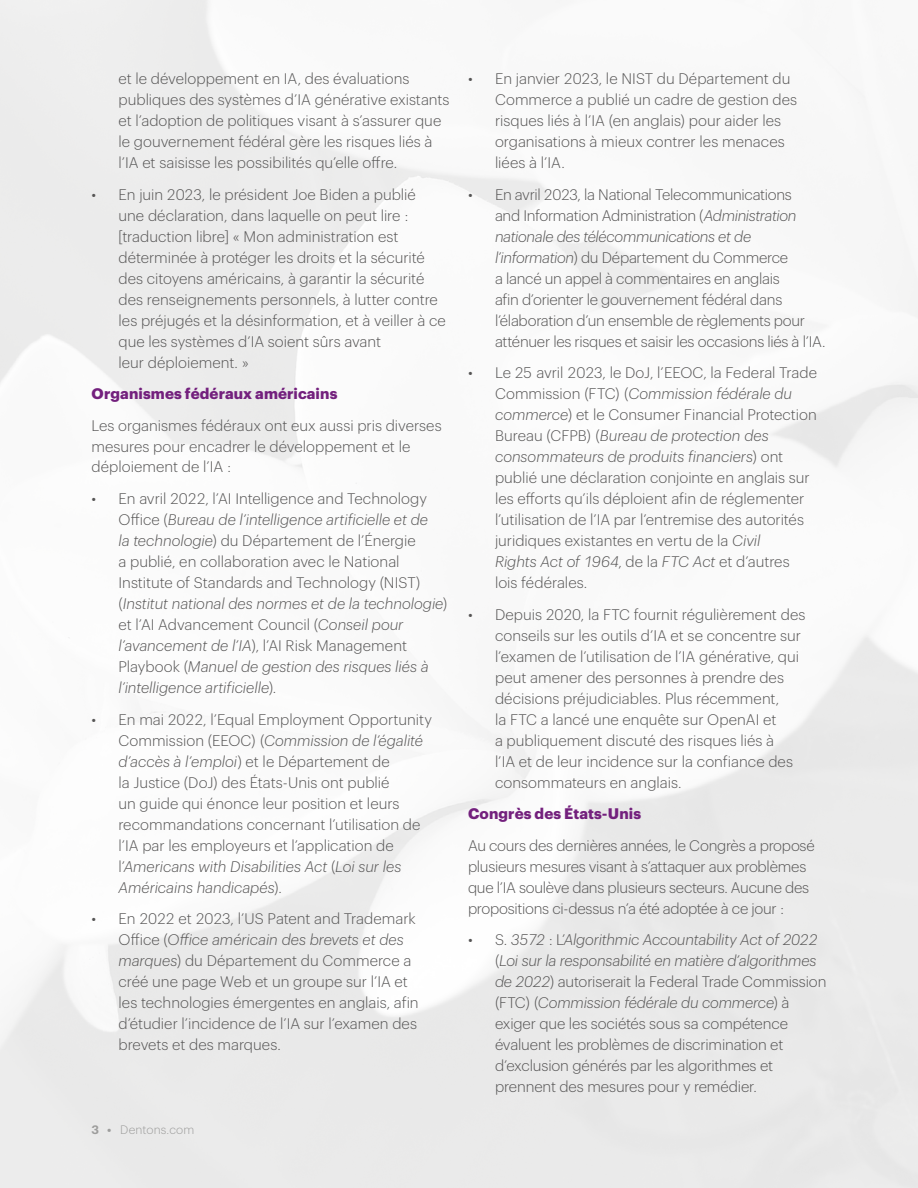
<style>
.page{position:relative;width:918px;height:1188px;background:#fff}
.page>*{position:absolute;margin:0;border:0;box-sizing:border-box;transform-origin:0 0}
.t1{font:300 15px/21px "Dentons Sans";color:#555454}
.t2{font:300 15px/21px "Dentons Sans";letter-spacing:-.02em;color:#555454}
.t3{font:700 15px "Dentons Sans";letter-spacing:.01em;color:#73207d}
.t4{font:300 12px "Dentons Sans";letter-spacing:.015em;color:#9d9d9c}
.s1{font-style:italic}
.s2{font-weight:600}
</style>
<div class="page">
<p class="t1" style="left:118px;top:67px;width:333px">et le développement en IA, des évaluations publiques des systèmes d’IA générative existants et l’adoption de politiques visant à s’assurer que le gouvernement fédéral gère les risques liés à l’IA et saisisse les possibilités qu’elle offre.</p>
<p class="t1" style="left:118px;top:182px;width:329px;text-indent:-27px">• En juin 2023, le président Joe Biden a publié<br>une déclaration, dans laquelle on peut lire : [traduction libre] « Mon administration est déterminée à protéger les droits et la sécurité des citoyens américains, à garantir la sécurité des renseignements personnels, à lutter contre les préjugés et la désinformation, et à veiller à ce que les systèmes d’IA soient sûrs avant<br>leur déploiement. »</p>
<p class="t3" style="left:92px;top:382px;width:247px">Organismes fédéraux américains</p>
<p class="t1" style="left:92px;top:413px;width:352px">Les organismes fédéraux ont eux aussi pris diverses mesures pour encadrer le développement et le déploiement de l’IA :</p>
<p class="t1" style="left:118px;top:487px;width:330px;text-indent:-27px">• En avril 2022, l’AI Intelligence and Technology Office (<span class="s1">Bureau de l’intelligence artificielle et de<br>la technologie</span>) du Département de l’Énergie<br>a publié, en collaboration avec le National Institute of Standards and Technology (NIST) (<span class="s1">Institut national des normes et de la technologie</span>) et l’AI Advancement Council (<span class="s1">Conseil pour l’avancement de l’IA</span>), l’AI Risk Management Playbook (<span class="s1">Manuel de gestion des risques liés à l’intelligence artificielle</span>).</p>
<p class="t1" style="left:118px;top:707px;width:315px;text-indent:-27px">• En mai 2022, l’Equal Employment Opportunity Commission (EEOC) (<span class="s1">Commission de l’égalité d’accès à l’emploi</span>) et le Département de<br>la Justice (DoJ) des États-Unis ont publié<br>un guide qui énonce leur position et leurs recommandations concernant l’utilisation de l’IA par les employeurs et l’application de l’<span class="s1">Americans with Disabilities Act</span> (<span class="s1">Loi sur les Américains handicapés</span>).</p>
<p class="t1" style="left:119px;top:907px;width:302px;text-indent:-27px">• En 2022 et 2023, l’US Patent and Trademark Office (<span class="s1">Office américain des brevets et des marques</span>) du Département du Commerce a créé une page Web et un groupe sur l’IA et les technologies émergentes en anglais, afin d’étudier l’incidence de l’IA sur l’examen des brevets et des marques.</p>
<p class="t4" style="left:92px;top:1121px;width:104px"><span class="s2">3 •</span> Dentons.com</p>
<p class="t1" style="left:495px;top:67px;width:304px;text-indent:-27px">• En janvier 2023, le NIST du Département du Commerce a publié un cadre de gestion des risques liés à l’IA (en anglais) pour aider les organisations à mieux contrer les menaces liées à l’IA.</p>
<p class="t2" style="left:495px;top:182px;width:332px;text-indent:-27px">• En avril 2023, la National Telecommunications<br>and Information Administration (<span class="s1">Administration nationale des télécommunications et de l’information</span>) du Département du Commerce<br>a lancé un appel à commentaires en anglais<br>afin d’orienter le gouvernement fédéral dans l’élaboration d’un ensemble de règlements pour atténuer les risques et saisir les occasions liés à l’IA.</p>
<p class="t1" style="left:495px;top:361px;width:324px;text-indent:-27px">• Le 25 avril 2023, le DoJ, l’EEOC, la Federal Trade Commission (FTC) (<span class="s1">Commission fédérale du commerce</span>) et le Consumer Financial Protection Bureau (CFPB) (<span class="s1">Bureau de protection des consommateurs de produits financiers</span>) ont publié une déclaration conjointe en anglais sur les efforts qu’ils déploient afin de réglementer l’utilisation de l’IA par l’entremise des autorités juridiques existantes en vertu de la <span class="s1">Civil<br>Rights Act of 1964</span>, de la <span class="s1">FTC Act</span> et d’autres<br>lois fédérales.</p>
<p class="t1" style="left:495px;top:602px;width:312px;text-indent:-27px">• Depuis 2020, la FTC fournit régulièrement des conseils sur les outils d’IA et se concentre sur l’examen de l’utilisation de l’IA générative, qui peut amener des personnes à prendre des décisions préjudiciables. Plus récemment,<br>la FTC a lancé une enquête sur OpenAI et<br>a publiquement discuté des risques liés à<br>l’IA et de leur incidence sur la confiance des consommateurs en anglais.</p>
<p class="t3" style="left:468px;top:802px;width:175px">Congrès des États-Unis</p>
<p class="t1" style="left:468px;top:833px;width:348px">Au cours des dernières années, le Congrès a proposé plusieurs mesures visant à s’attaquer aux problèmes que l’IA soulève dans plusieurs secteurs. Aucune des propositions ci-dessus n’a été adoptée à ce jour :</p>
<p class="t1" style="left:495px;top:928px;width:333px;text-indent:-27px">• S. <span class="s1">3572</span> : L’<span class="s1">Algorithmic Accountability Act of 2022 </span>(<span class="s1">Loi sur la responsabilité en matière d’algorithmes de 2022</span>) autoriserait la Federal Trade Commission (FTC) (<span class="s1">Commission fédérale du commerce</span>) à exiger que les sociétés sous sa compétence évaluent les problèmes de discrimination et d’exclusion générés par les algorithmes et prennent des mesures pour y remédier.</p>
</div>
